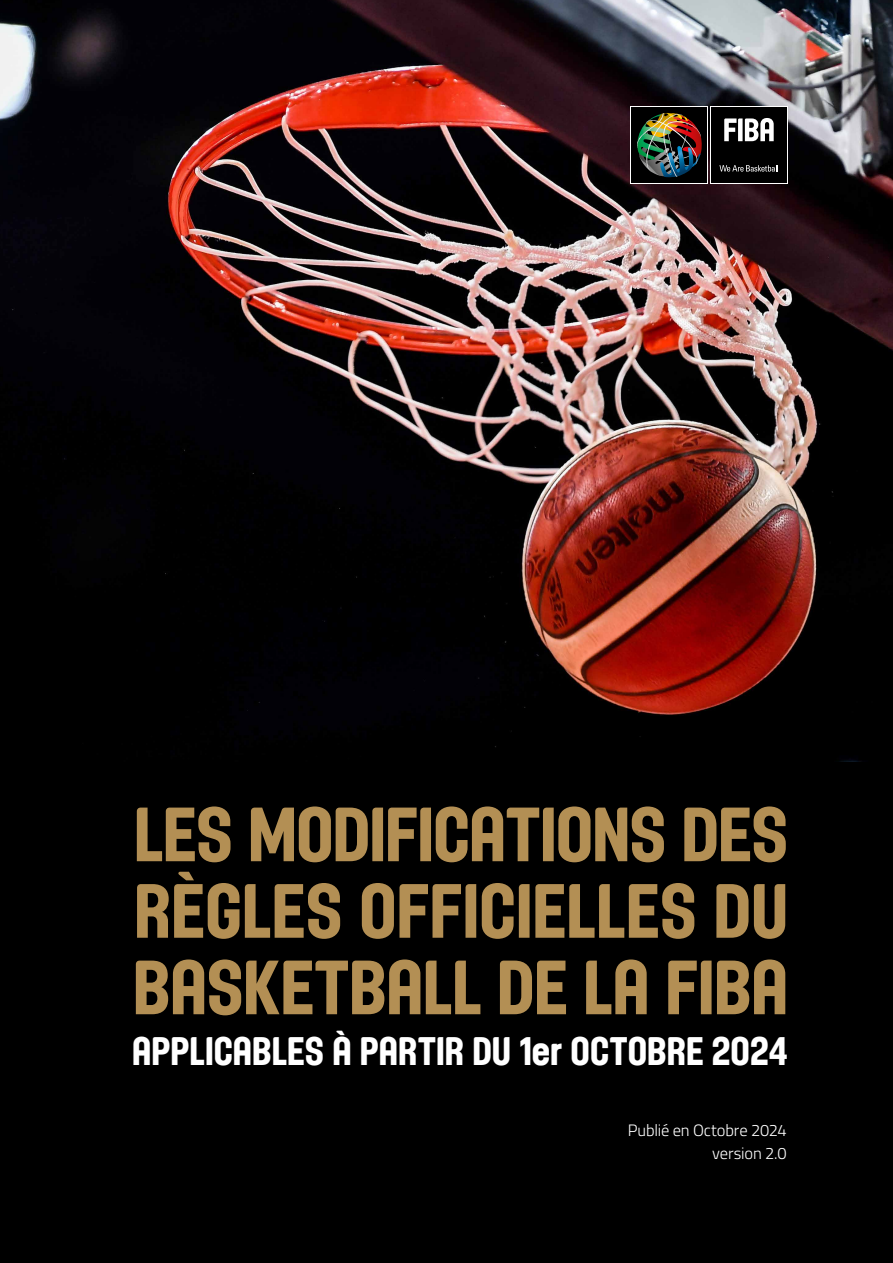
<style>
.page{position:relative;width:893px;height:1263px;background:#000}
.page>*{position:absolute;margin:0;border:0;box-sizing:border-box;transform-origin:0 0}
.t1{font:75px/76.5px "FIBA";color:#b38f54;text-align:justify}
.t2{font:39px "FIBA";color:#fff}
.t3{font:300 16.5px/22.5px "Titillium";letter-spacing:-.01em;color:#fff;text-align:right}
</style>
<div class="page">
<img style="left:0;top:0;width:893px;height:761px">
<div style="left:710px;top:106px;width:78px;height:78px;background:#fff"></div>
<div style="left:711px;top:107px;width:76px;height:76px;background:#000"></div>
<svg style="left:719px;top:165px;width:59px;height:7px"></svg>
<svg style="left:724px;top:118px;width:50px;height:23px"></svg>
<svg style="left:631px;top:106px;width:77px;height:78px"></svg>
<div style="left:632px;top:107px;width:75px;height:76px;background:#000"></div>
<img style="left:637px;top:113px;width:65px;height:65px">
<p class="t1" style="left:133px;top:797px;width:657px">LES MODIFICATIONS DES RÈGLES OFFICIELLES DU BASKETBALL DE LA FIBA</p>
<p class="t2" style="left:132px;top:1028px;width:658px">APPLICABLES À PARTIR DU 1er OCTOBRE 2024</p>
<p class="t3" style="left:628px;top:1118px;width:160px">Publié en Octobre 2024 version 2.0</p>
</div>
